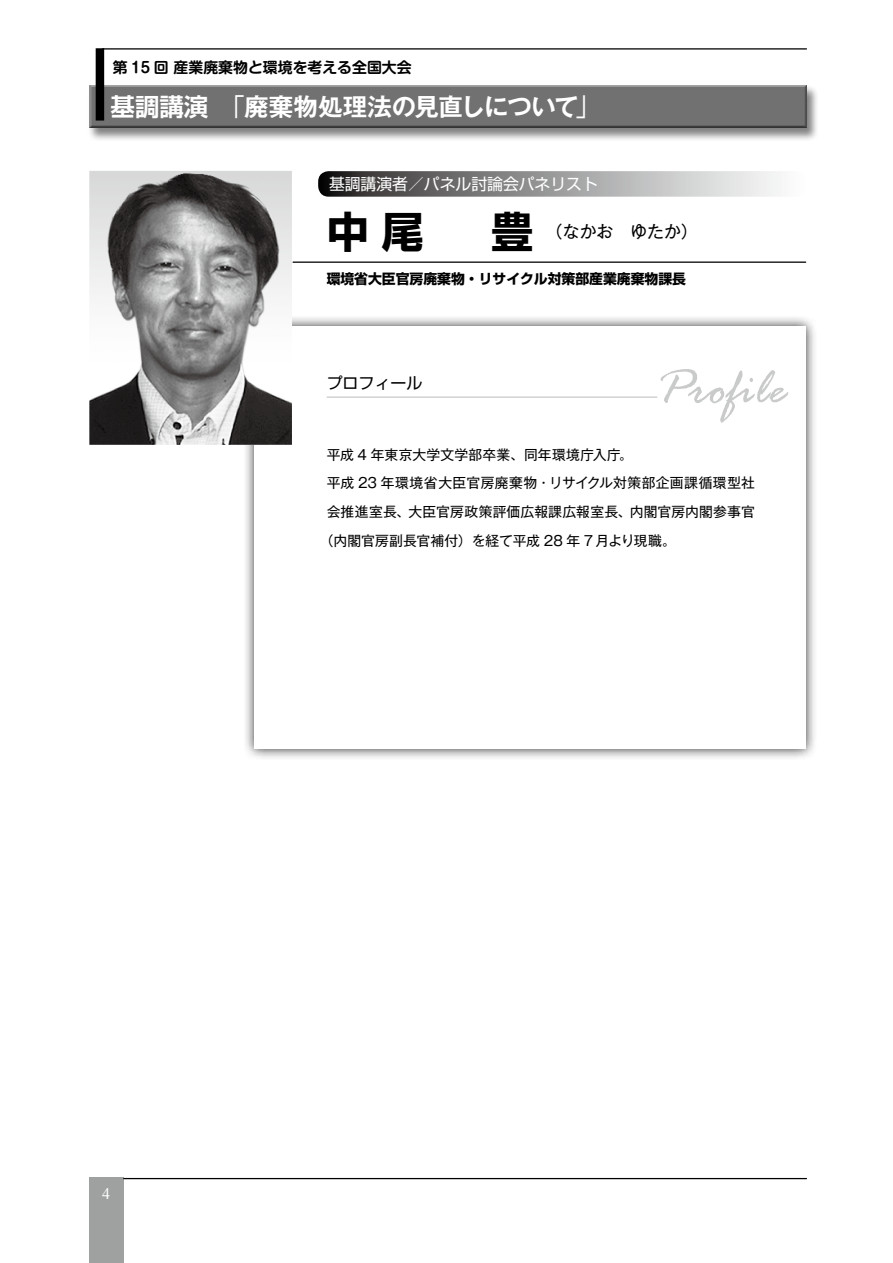
<style>
.page{position:relative;width:893px;height:1263px;background:#fff}
.page>*{position:absolute;margin:0;border:0;box-sizing:border-box;transform-origin:0 0}
.t1{font:italic 53.1px "Rage";color:#c9caca}
.t2{font:700 42.45px "Shin Go Pro";color:#000}
.t3{font:700 24.45px "Gothic MB101 Pro De";letter-spacing:-.02em;color:#fff}
.t4{font:16.95px "Gothic MB101 Pro";color:#000}
.t5{font:15.9px "Shin Go Pro";color:#fff}
.t6{font:15.9px "Shin Go Pro";color:#000}
.t7{font:15.9px "Times New Roman";color:#fff}
.t8{font:700 14.85px "Shin M Go Pro De";color:#000}
.t9{font:13.8px "Gothic MB101 Pro";letter-spacing:.01em;color:#000}
.t10{font:700 13.8px "Shin Go Pro";color:#000}
.s1{font-family:"Shin Go Pro De"}
.s2{font-family:"Gothic MB101 Pro";font-weight:400}
</style>
<div class="page">
<div style="left:89px;top:1178px;width:34px;height:85px;background:#9fa0a0"></div>
<hr style="left:123px;top:1178px;width:684px;height:1px;background:#000">
<hr style="left:102px;top:48px;width:705px;height:2px;background:#000">
<div style="left:87px;top:85px;width:732px;height:57px;background:#000;opacity:.5"></div>
<div style="left:88px;top:84px;width:722px;height:45px;background:#000;opacity:.75"></div>
<div style="left:96px;top:48px;width:8px;height:73px;background:#000"></div>
<div style="left:243px;top:315px;width:575px;height:445px;background:#000;opacity:.8"></div>
<div style="left:254px;top:326px;width:552px;height:422px;background:#fff"></div>
<hr style="left:327px;top:396px;width:330px;height:2px;background:#c9caca">
<img style="left:89px;top:171px;width:203px;height:274px">
<hr style="left:293px;top:261px;width:513px;height:2px;background:#000">
<svg style="left:318px;top:171px;width:461px;height:26px;background:#959495"></svg>
<p class="t8" style="left:113px;top:55px;width:301px">第 15 回 産業廃棄物と環境を考える全国大会</p>
<h3 class="t3" style="left:111px;top:86px;width:491px"><span class="s1">基調講演　</span><span class="s2">「</span>廃棄物処理法の見直しについて<span class="s2">」</span></h3>
<p class="t5" style="left:329px;top:171px;width:270px">基調講演者／パネル討論会パネリスト</p>
<h2 class="t2" style="left:327px;top:198px;width:208px">中尾　豊</h2>
<p class="t4" style="left:546px;top:218px;width:153px">（なかお　ゆたか）</p>
<p class="t10" style="left:327px;top:268px;width:361px">環境省大臣官房廃棄物・リサイクル対策部産業廃棄物課長</p>
<p class="t6" style="left:327px;top:370px;width:97px">プロフィール</p>
<h1 class="t1" style="left:656px;top:360px;width:131px">Profile</h1>
<p class="t9" style="left:327px;top:443px;width:308px">平成 4 年東京大学文学部卒業、同年環境庁入庁。</p>
<p class="t9" style="left:327px;top:472px;width:430px">平成 23 年環境省大臣官房廃棄物・リサイクル対策部企画課循環型社</p>
<p class="t9" style="left:327px;top:500px;width:430px">会推進室長、大臣官房政策評価広報課広報室長、内閣官房内閣参事官</p>
<p class="t9" style="left:320px;top:529px;width:358px">（内閣官房副長官補付）を経て平成 28 年 7 月より現職。</p>
<p class="t7" style="left:102px;top:1182px;width:9px">4</p>
</div>
